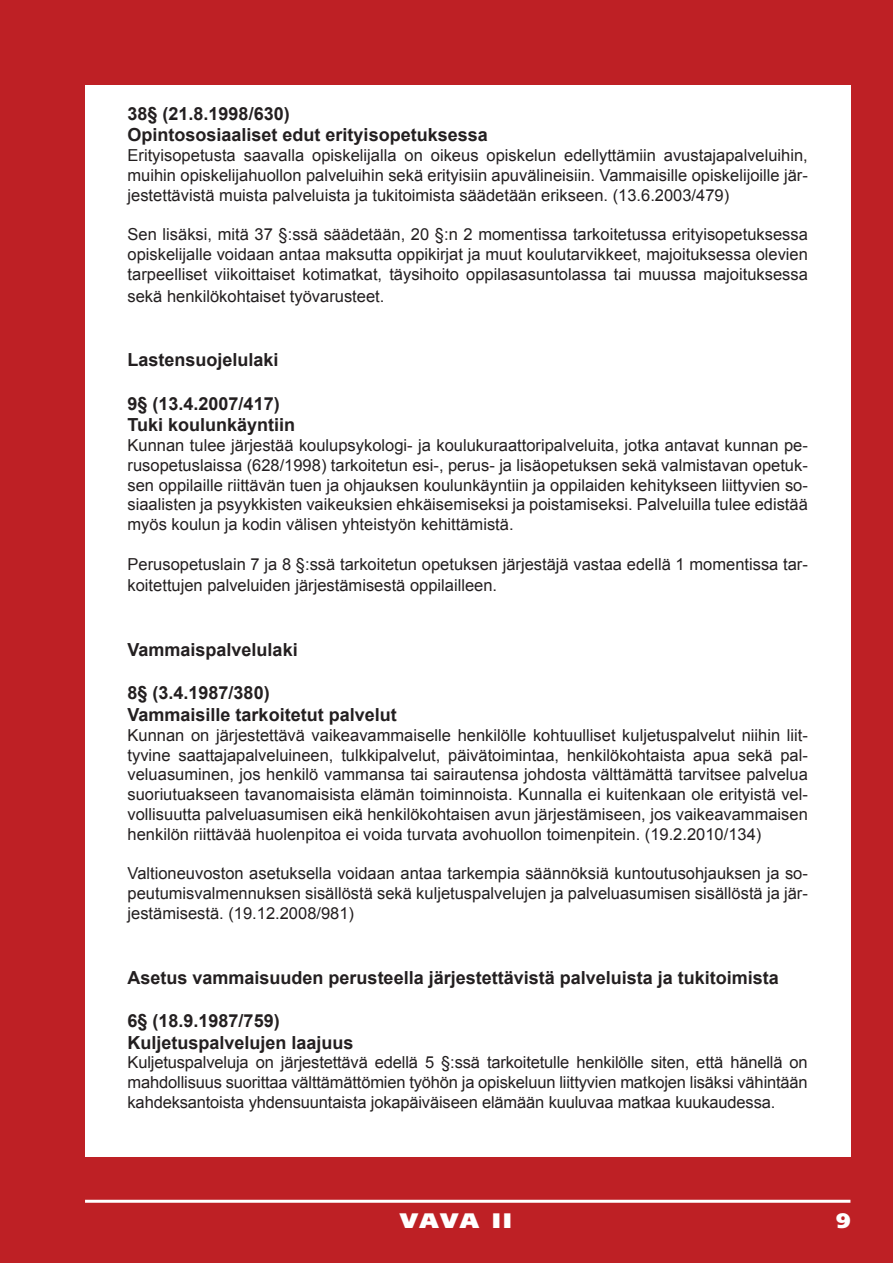
<style>
.page{position:relative;width:893px;height:1263px;background:#be2025}
.page>*{position:absolute;margin:0;border:0;box-sizing:border-box;transform-origin:0 0}
.t1{font:900 21px "Frutiger";letter-spacing:.055em;color:#fff;scale:1.1 1}
.t2{font:900 21px "Frutiger";letter-spacing:.055em;color:#fff}
.t3{font:700 18px/21.6px "Arial";color:#231f20}
.t4{font:16.5px/19.8px "Arial";color:#231f20;text-align:justify}
</style>
<div class="page">
<div style="left:85px;top:85px;width:765px;height:1072px;background:#fff"></div>
<hr style="left:85px;top:1200px;width:765px;height:3px;background:#fff">
<p class="t3" style="left:128px;top:103px;width:362px">38§ (21.8.1998/630)<br>Opintososiaaliset edut erityisopetuksessa</p>
<p class="t4" style="left:128px;top:146px;width:682px">Erityisopetusta saavalla opiskelijalla on oikeus opiskelun edellyttämiin avustajapalveluihin, muihin opiskelijahuollon palveluihin sekä erityisiin apuvälineisiin. Vammaisille opiskelijoille jär&shy;jestettävistä muista palveluista ja tukitoimista säädetään erikseen. (13.6.2003/479)</p>
<p class="t4" style="left:128px;top:225px;width:682px">Sen lisäksi, mitä 37 §:ssä säädetään, 20 §:n 2 momentissa tarkoitetussa erityisopetuksessa opiskelijalle voidaan antaa maksutta oppikirjat ja muut koulutarvikkeet, majoituksessa olevien tarpeelliset viikoittaiset kotimatkat, täysihoito oppilasasuntolassa tai muussa majoituksessa</p>
<p class="t4" style="left:128px;top:286px;width:258px">sekä henkilökohtaiset työvarusteet.</p>
<p class="t3" style="left:128px;top:350px;width:153px">Lastensuojelulaki</p>
<p class="t3" style="left:128px;top:393px;width:169px">9§ (13.4.2007/417)<br>Tuki koulunkäyntiin</p>
<p class="t4" style="left:128px;top:435px;width:682px">Kunnan tulee järjestää koulupsykologi- ja koulukuraattoripalveluita, jotka antavat kunnan pe&shy;rusopetuslaissa (628/1998) tarkoitetun esi-, perus- ja lisäopetuksen sekä valmistavan opetuk&shy;sen oppilaille riittävän tuen ja ohjauksen koulunkäyntiin ja oppilaiden kehitykseen liittyvien so&shy;siaalisten ja psyykkisten vaikeuksien ehkäisemiseksi ja poistamiseksi. Palveluilla tulee edistää myös koulun ja kodin välisen yhteistyön kehittämistä.</p>
<p class="t4" style="left:128px;top:553px;width:682px;line-height:21.6px">Perusopetuslain 7 ja 8 §:ssä tarkoitetun opetuksen järjestäjä vastaa edellä 1 momentissa tar&shy;koitettujen palveluiden järjestämisestä oppilailleen.</p>
<p class="t3" style="left:128px;top:640px;width:172px">Vammaispalvelulaki</p>
<p class="t3" style="left:128px;top:683px;width:271px">8§ (3.4.1987/380)<br>Vammaisille tarkoitetut palvelut</p>
<p class="t4" style="left:128px;top:725px;width:682px">Kunnan on järjestettävä vaikeavammaiselle henkilölle kohtuulliset kuljetuspalvelut niihin liit&shy;tyvine saattajapalveluineen, tulkkipalvelut, päivätoimintaa, henkilökohtaista apua sekä pal&shy;veluasuminen, jos henkilö vammansa tai sairautensa johdosta välttämättä tarvitsee palvelua suoriutuakseen tavanomaisista elämän toiminnoista. Kunnalla ei kuitenkaan ole erityistä vel&shy;vollisuutta palveluasumisen eikä henkilökohtaisen avun järjestämiseen, jos vaikeavammaisen henkilön riittävää huolenpitoa ei voida turvata avohuollon toimenpitein. (19.2.2010/134)</p>
<p class="t4" style="left:128px;top:864px;width:682px">Valtioneuvoston asetuksella voidaan antaa tarkempia säännöksiä kuntoutusohjauksen ja so&shy;peutumisvalmennuksen sisällöstä sekä kuljetuspalvelujen ja palveluasumisen sisällöstä ja jär&shy;jestämisestä. (19.12.2008/981)</p>
<p class="t3" style="left:128px;top:967px;width:653px">Asetus vammaisuuden perusteella järjestettävistä palveluista ja tukitoimista</p>
<p class="t3" style="left:128px;top:1010px;width:228px">6§ (18.9.1987/759)<br>Kuljetuspalvelujen laajuus</p>
<p class="t4" style="left:128px;top:1053px;width:682px">Kuljetuspalveluja on järjestettävä edellä 5 §:ssä tarkoitetulle henkilölle siten, että hänellä on mahdollisuus suorittaa välttämättömien työhön ja opiskeluun liittyvien matkojen lisäksi vähintään kahdeksantoista yhdensuuntaista jokapäiväiseen elämään kuuluvaa matkaa kuukaudessa.</p>
<p class="t1" style="left:400px;top:1208px;width:103px">VAVA II</p>
<p class="t2" style="left:836px;top:1208px;width:16px">9</p>
</div>
